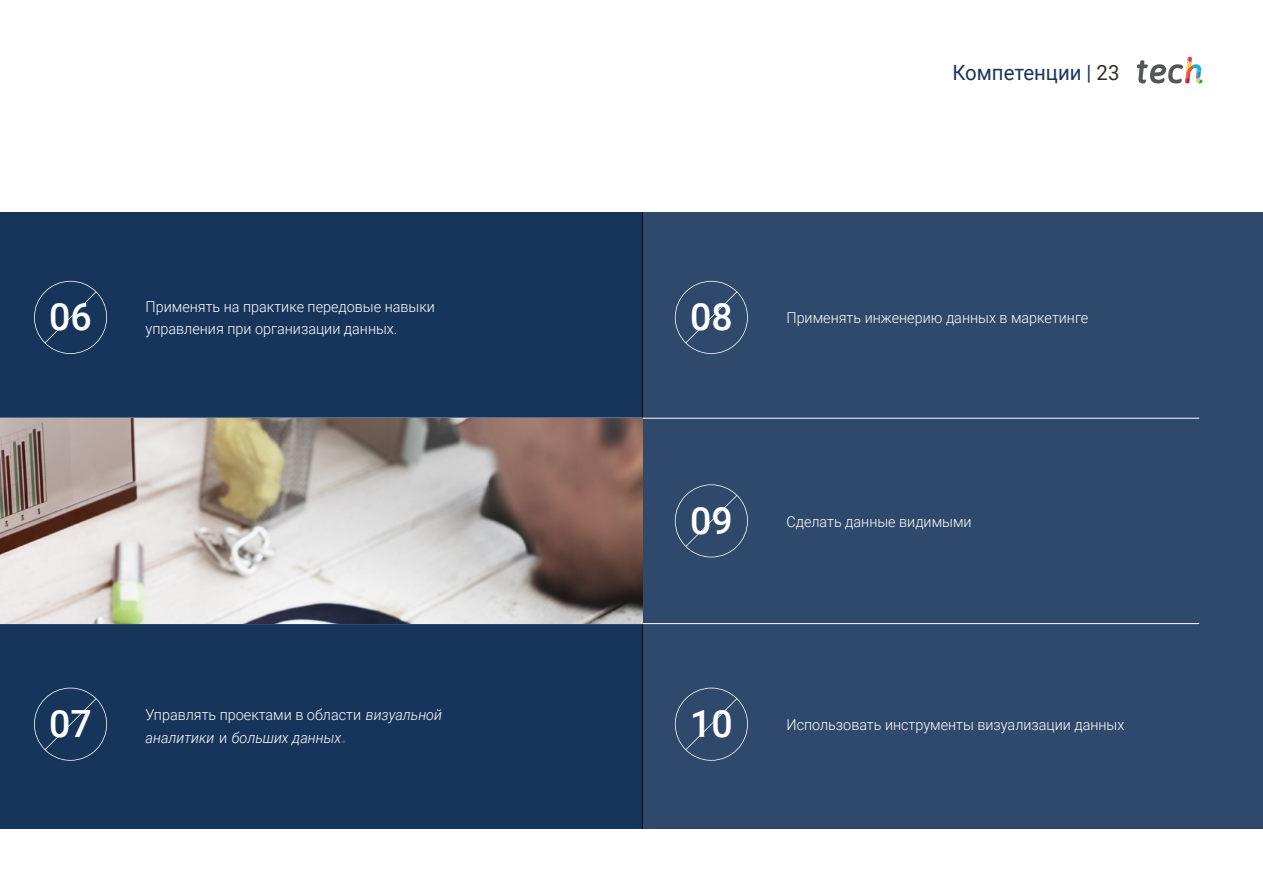
<style>
.page{position:relative;width:1263px;height:893px;background:#fff}
.page>*{position:absolute;margin:0;border:0;box-sizing:border-box;transform-origin:0 0}
.t1{font:500 37.5px "Roboto";color:#fff}
.t2{font:21px "Roboto";color:#1a355c}
.t3{font:300 15px/22.5px "Roboto";color:#fff;scale:.96 1}
.t4{font:italic 300 15px/22.5px "Roboto";color:#fff;scale:.96 1}
.s1{color:#312e20}
.s2{font-style:normal}
.s3{font-weight:500;font-style:normal;font-size:19.5px;color:#61646a}
</style>
<div class="page">
<svg style="left:1137px;top:57px;width:65px;height:27px"></svg>
<div style="left:0;top:213px;width:642px;height:616px;background:#17355b"></div>
<div style="left:642px;top:213px;width:621px;height:616px;background:#2e496b"></div>
<svg style="left:34px;top:281px;width:73px;height:73px"></svg>
<svg style="left:675px;top:281px;width:73px;height:73px"></svg>
<svg style="left:34px;top:688px;width:73px;height:73px"></svg>
<svg style="left:675px;top:484px;width:73px;height:73px"></svg>
<svg style="left:675px;top:688px;width:73px;height:73px"></svg>
<hr style="left:0;top:418px;width:1199px;height:1px;background:#fff">
<hr style="left:0;top:623px;width:1199px;height:1px;background:#fff">
<img style="left:0;top:418px;width:642px;height:205px">
<h2 class="t2" style="left:952px;top:57px;width:169px">Компетенции | <span class="s1">23</span></h2>
<p class="t3" style="left:146px;top:295px;width:303px">Применять на практике передовые навыки управления при организации данных.</p>
<h1 class="t1" style="left:49px;top:290px;width:44px">06</h1>
<h1 class="t1" style="left:690px;top:290px;width:44px">08</h1>
<p class="t3" style="left:786px;top:306px;width:316px">Применять инженерию данных в маркетинге</p>
<h1 class="t1" style="left:690px;top:494px;width:44px">09</h1>
<p class="t3" style="left:786px;top:509px;width:194px">Сделать данные видимыми</p>
<p class="t4" style="left:146px;top:703px;width:310px"><span class="s2">Управлять проектами в области</span> визуальной аналитики <span class="s2">и</span> больших данных<span class="s3">.</span></p>
<h1 class="t1" style="left:49px;top:697px;width:44px">07</h1>
<p class="t3" style="left:786px;top:713px;width:353px">Использовать инструменты визуализации данных</p>
<h1 class="t1" style="left:690px;top:697px;width:44px">10</h1>
</div>
